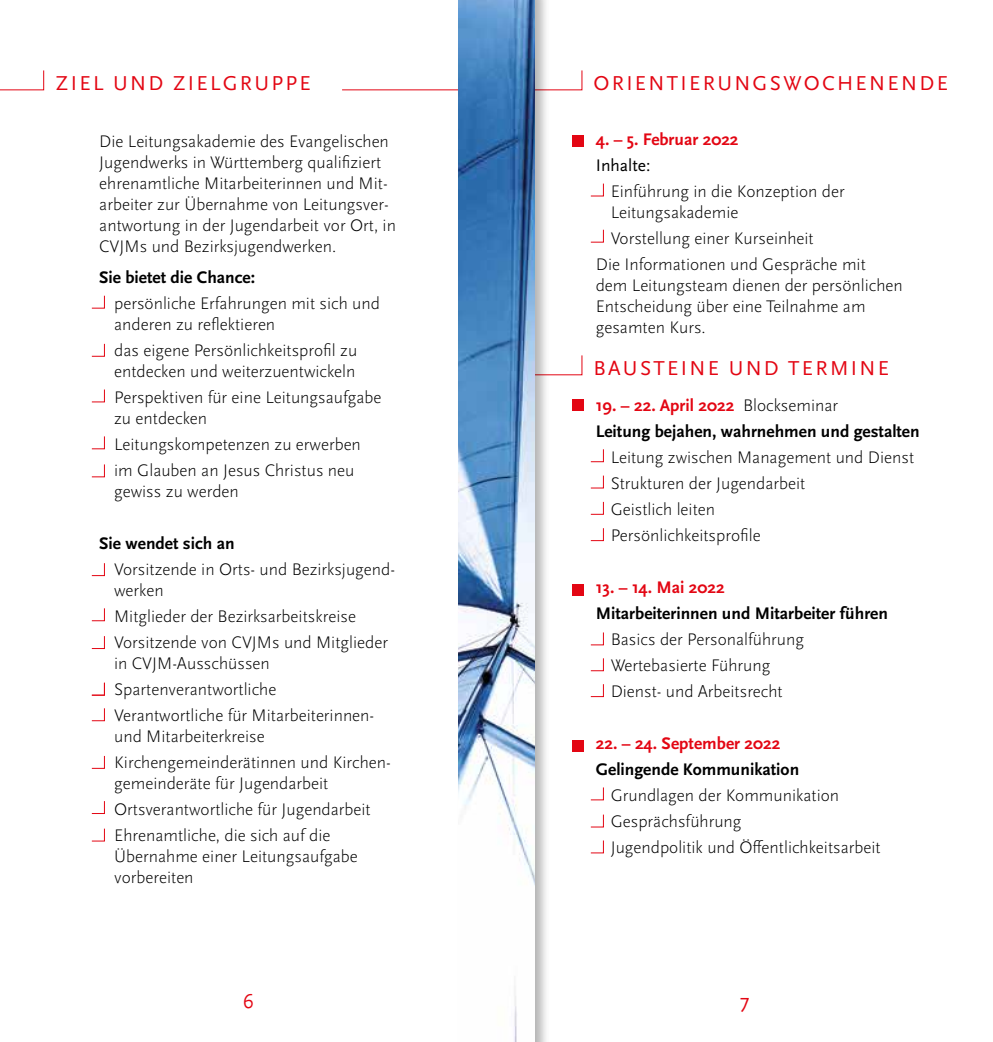
<style>
.page{position:relative;width:993px;height:1042px;background:#fff}
.page>*{position:absolute;margin:0;border:0;box-sizing:border-box;transform-origin:0 0}
.t1{font:21px "Scala Sans OT";letter-spacing:.11em;color:#e30613}
.t2{font:300 17.5px/25.9px "Scala Sans OT";color:#000}
.t3{font:700 17.5px/25.9px "Scala Sans OT";color:#000}
.t4{font:700 17.5px "Scala Sans OT";color:#e30613}
.t5{font:17.5px "Scala Sans OT";color:#000}
.s1{color:#e30613}
.s2{font-weight:300}
</style>
<div class="page">
<svg style="left:0;top:70px;width:45px;height:21px"></svg>
<svg style="left:342px;top:70px;width:240px;height:21px"></svg>
<svg style="left:550px;top:355px;width:32px;height:21px"></svg>
<svg style="left:91px;top:295px;width:14px;height:14px"></svg>
<svg style="left:590px;top:183px;width:14px;height:14px"></svg>
<svg style="left:590px;top:229px;width:14px;height:14px"></svg>
<svg style="left:590px;top:449px;width:14px;height:13px"></svg>
<svg style="left:590px;top:632px;width:14px;height:14px"></svg>
<svg style="left:590px;top:684px;width:14px;height:13px"></svg>
<svg style="left:590px;top:658px;width:14px;height:13px"></svg>
<svg style="left:590px;top:787px;width:14px;height:14px"></svg>
<svg style="left:590px;top:814px;width:14px;height:14px"></svg>
<svg style="left:590px;top:840px;width:14px;height:14px"></svg>
<svg style="left:590px;top:475px;width:14px;height:14px"></svg>
<svg style="left:590px;top:501px;width:14px;height:14px"></svg>
<svg style="left:590px;top:528px;width:14px;height:13px"></svg>
<svg style="left:91px;top:343px;width:14px;height:14px"></svg>
<svg style="left:91px;top:389px;width:14px;height:14px"></svg>
<svg style="left:91px;top:436px;width:14px;height:14px"></svg>
<svg style="left:91px;top:464px;width:14px;height:14px"></svg>
<svg style="left:91px;top:563px;width:14px;height:13px"></svg>
<svg style="left:91px;top:608px;width:14px;height:13px"></svg>
<svg style="left:91px;top:636px;width:14px;height:13px"></svg>
<svg style="left:91px;top:682px;width:14px;height:14px"></svg>
<svg style="left:91px;top:708px;width:14px;height:13px"></svg>
<svg style="left:91px;top:755px;width:14px;height:14px"></svg>
<svg style="left:91px;top:801px;width:14px;height:13px"></svg>
<svg style="left:91px;top:828px;width:14px;height:14px"></svg>
<div style="left:572px;top:135px;width:11px;height:11px;background:#e30613"></div>
<div style="left:572px;top:400px;width:11px;height:11px;background:#e30613"></div>
<div style="left:572px;top:584px;width:11px;height:11px;background:#e30613"></div>
<div style="left:572px;top:740px;width:11px;height:11px;background:#e30613"></div>
<div style="left:456px;top:0;width:94px;height:1042px;background:#000;opacity:.3"></div>
<img style="left:458px;top:0;width:76px;height:1042px">
<p class="t1" style="left:56px;top:72px;width:256px">ZIEL UND ZIELGRUPPE</p>
<p class="t1" style="left:593px;top:72px;width:356px">ORIENTIERUNGSWOCHENENDE</p>
<p class="t2" style="left:99px;top:131px;width:298px;line-height:21px">Die Leitungsakademie des Evangelischen Jugendwerks in Württemberg qualifiziert ehrenamtliche Mitarbeiterinnen und Mit&shy;arbeiter zur Übernahme von Leitungsver&shy;antwortung in der Jugendarbeit vor Ort, in CVJMs und Bezirksjugendwerken.</p>
<p class="t3" style="left:99px;top:265px;width:157px">Sie bietet die Chance:</p>
<p class="t2" style="left:114px;top:293px;width:267px;line-height:21px">persönliche Erfahrungen mit sich und anderen zu reflektieren</p>
<p class="t2" style="left:114px;top:340px;width:244px;line-height:21px">das eigene Persönlichkeitsprofil zu entdecken und weiterzuentwickeln</p>
<p class="t2" style="left:114px;top:387px;width:269px;line-height:21px">Perspektiven für eine Leitungsaufgabe zu entdecken</p>
<p class="t2" style="left:114px;top:432px;width:248px">Leitungskompetenzen zu erwerben im Glauben an Jesus Christus neu</p>
<p class="t2" style="left:114px;top:479px;width:126px">gewiss zu werden</p>
<p class="t3" style="left:99px;top:531px;width:137px">Sie wendet sich an</p>
<p class="t2" style="left:114px;top:559px;width:282px;line-height:21px">Vorsitzende in Orts- und Bezirksjugend&shy;werken</p>
<p class="t2" style="left:114px;top:604px;width:275px">Mitglieder der Bezirksarbeitskreise<br>Vorsitzende von CVJMs und Mitglieder</p>
<p class="t2" style="left:114px;top:650px;width:261px">in CVJM-Ausschüssen<br>Spartenverantwortliche<br>Verantwortliche für Mitarbeiterinnen-</p>
<p class="t2" style="left:114px;top:723px;width:278px">und Mitarbeiterkreise<br>Kirchengemeinderätinnen und Kirchen-</p>
<p class="t2" style="left:114px;top:770px;width:258px">gemeinderäte für Jugendarbeit<br>Ortsverantwortliche für Jugendarbeit<br>Ehrenamtliche, die sich auf die</p>
<p class="t2" style="left:114px;top:846px;width:245px;line-height:21px">Übernahme einer Leitungsaufgabe vorbereiten</p>
<p class="t4" style="left:595px;top:130px;width:144px">4. – 5. Februar 2022</p>
<p class="t5" style="left:595px;top:156px;width:56px">Inhalte:</p>
<p class="t2" style="left:610px;top:182px;width:235px;line-height:21px">Einführung in die Konzeption der<br>Leitungsakademie</p>
<p class="t2" style="left:595px;top:226px;width:271px;text-indent:15px">Vorstellung einer Kurseinheit<br>Die Informationen und Gespräche mit</p>
<p class="t2" style="left:595px;top:275px;width:308px;line-height:21px">dem Leitungsteam dienen der persönlichen<br>Entscheidung über eine Teilnahme am gesamten Kurs.</p>
<p class="t1" style="left:593px;top:357px;width:297px">BAUSTEINE UND TERMINE</p>
<p class="t3" style="left:595px;top:393px;width:325px"><span class="s1">19. – 22. April 2022</span> <span class="s2">Blockseminar<br></span>Leitung bejahen, wahrnehmen und gestalten</p>
<p class="t2" style="left:610px;top:445px;width:305px">Leitung zwischen Management und Dienst<br>Strukturen der Jugendarbeit<br>Geistlich leiten<br>Persönlichkeitsprofile</p>
<p class="t4" style="left:595px;top:577px;width:130px">13. – 14. Mai 2022</p>
<p class="t3" style="left:595px;top:600px;width:294px">Mitarbeiterinnen und Mitarbeiter führen</p>
<p class="t2" style="left:610px;top:626px;width:195px">Basics der Personalführung<br>Wertebasierte Führung<br>Dienst- und Arbeitsrecht</p>
<p class="t4" style="left:595px;top:733px;width:186px">22. – 24. September 2022</p>
<p class="t3" style="left:595px;top:756px;width:205px">Gelingende Kommunikation</p>
<p class="t2" style="left:610px;top:782px;width:271px">Grundlagen der Kommunikation<br>Gesprächsführung<br>Jugendpolitik und Öffentlichkeitsarbeit</p>
<p class="t1" style="left:242px;top:989px;width:13px">6</p>
<p class="t1" style="left:739px;top:989px;width:11px">7</p>
</div>
